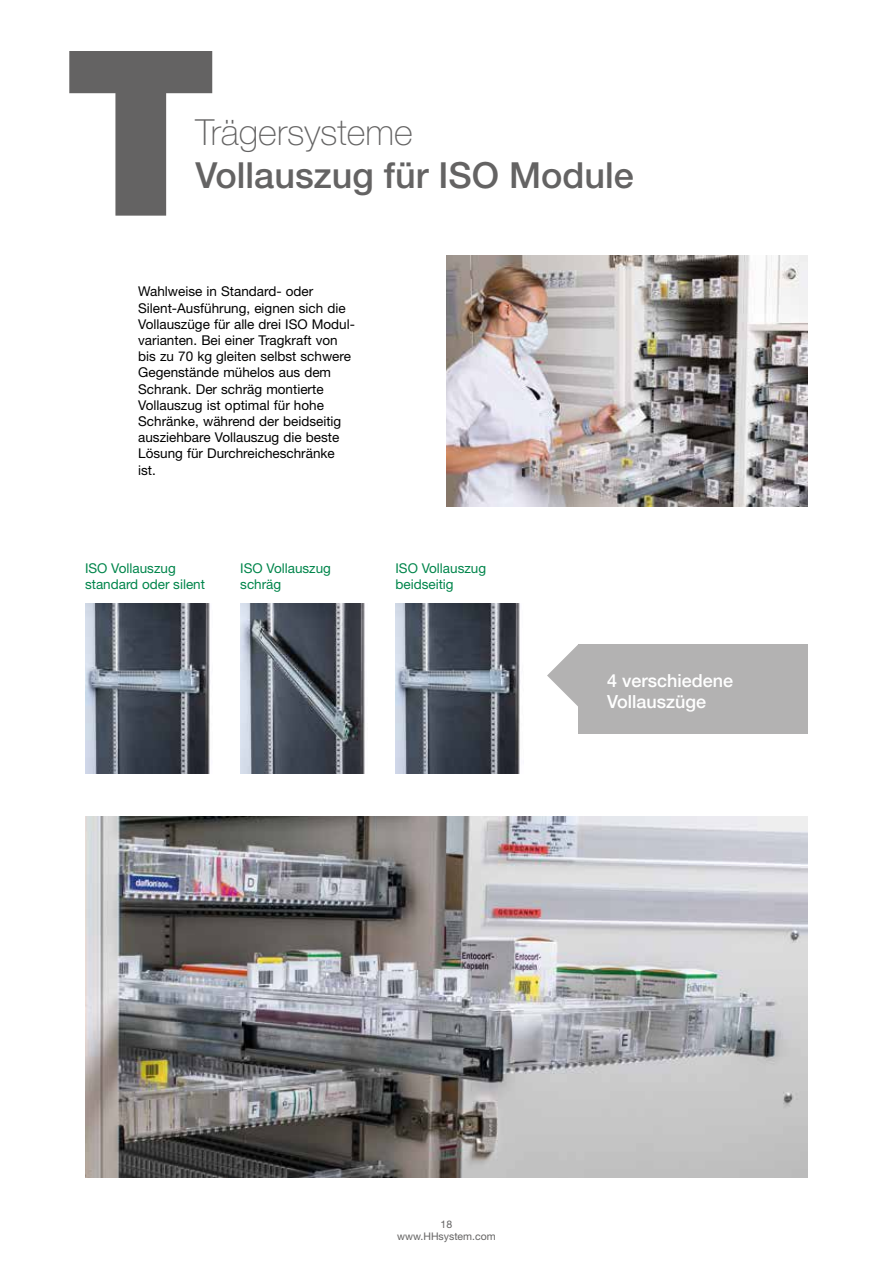
<style>
.page{position:relative;width:893px;height:1263px;background:#fff}
.page>*{position:absolute;margin:0;border:0;box-sizing:border-box;transform-origin:0 0}
.t1{font:900 230.55px "Helvetica Neue LT Std";color:#646363}
.t2{font:500 36px "Helvetica Neue LT Std";color:#646363}
.t3{font:100 36px "Helvetica Neue LT Std";color:#646363}
.t4{font:500 18px/21.6px "Helvetica Neue";color:#fff}
.t5{font:13.5px/16.2px "Helvetica Neue LT Std";color:#000}
.t6{font:13.5px/16.2px "Helvetica Neue LT Std";color:#00854b}
.t7{font:10.5px/12px "Helvetica Neue LT Std";color:#646363;text-align:center}
</style>
<div class="page">
<img style="left:240px;top:604px;width:125px;height:170px">
<img style="left:85px;top:604px;width:125px;height:170px">
<img style="left:395px;top:604px;width:125px;height:170px">
<img style="left:446px;top:255px;width:362px;height:251px">
<img style="left:85px;top:816px;width:723px;height:362px">
<div style="left:578px;top:644px;width:230px;height:89px;background:#b3b2b2"></div>
<svg style="left:547px;top:645px;width:31px;height:61px"></svg>
<h1 class="t1" style="left:64px;top:-5px;width:155px">T</h1>
<h2 class="t3" style="left:196px;top:111px;width:219px">Trägersysteme</h2>
<h2 class="t2" style="left:196px;top:154px;width:440px">Vollauszug für ISO Module</h2>
<p class="t5" style="left:138px;top:283px;width:218px">Wahlweise in Standard- oder<br>Silent-Ausführung, eignen sich die<br>Vollauszüge für alle drei ISO Modul&shy;varianten. Bei einer Tragkraft von bis zu 70 kg gleiten selbst schwere<br>Gegenstände mühelos aus dem<br>Schrank. Der schräg montierte<br>Vollauszug ist optimal für hohe<br>Schränke, während der beidseitig ausziehbare Vollauszug die beste<br>Lösung für Durchreicheschränke ist.</p>
<p class="t6" style="left:85px;top:559px;width:122px">ISO Vollauszug standard oder silent</p>
<p class="t6" style="left:240px;top:559px;width:92px">ISO Vollauszug schräg</p>
<p class="t6" style="left:395px;top:559px;width:92px">ISO Vollauszug beidseitig</p>
<h3 class="t4" style="left:607px;top:668px;width:128px">4 verschiedene<br>Vollauszüge</h3>
<p class="t7" style="left:397px;top:1218px;width:100px">18 www.HHsystem.com</p>
</div>
